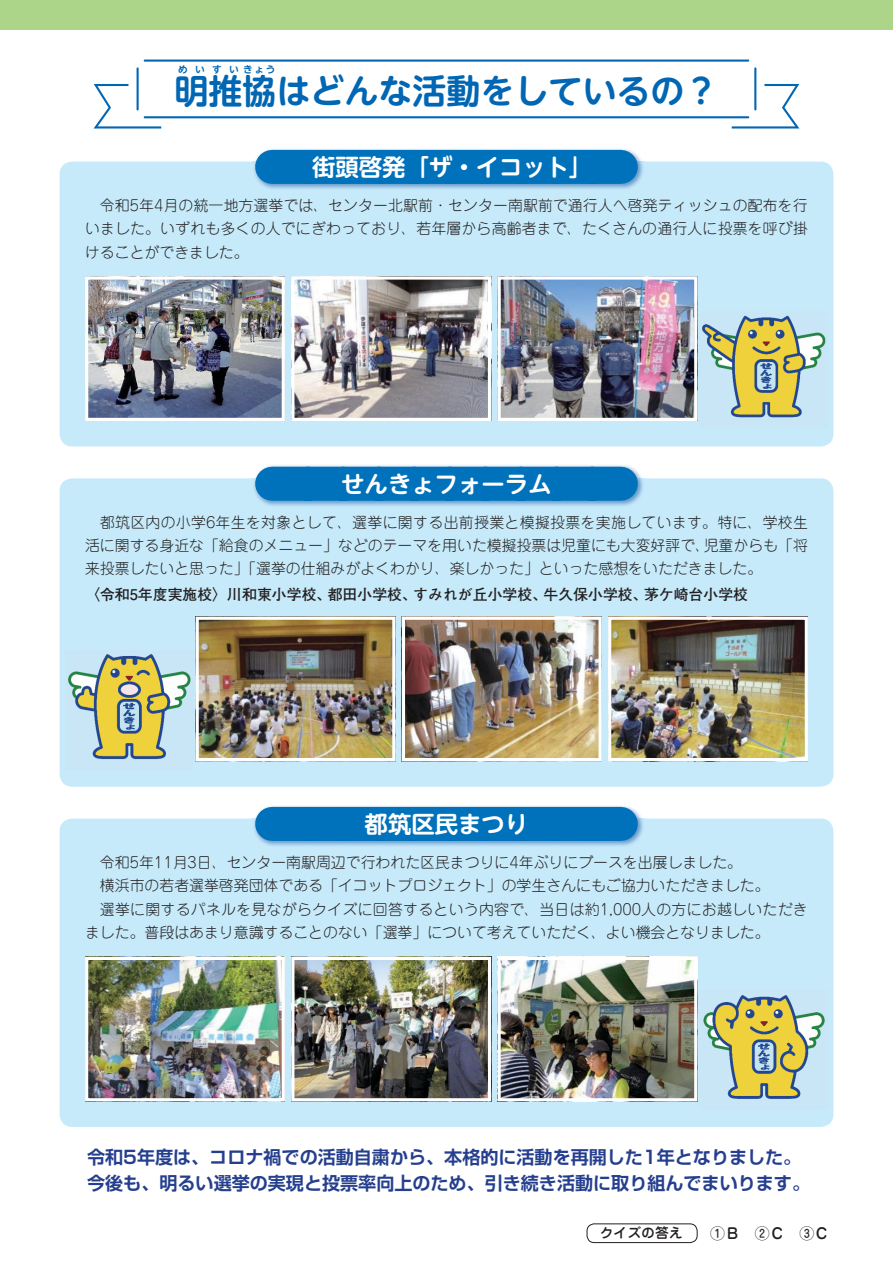
<style>
.page{position:relative;width:893px;height:1263px;background:#fff}
.page>*{position:absolute;margin:0;border:0;box-sizing:border-box;transform-origin:0 0}
.t1{font:700 34.05px "UD Shin M Go Pr 6 N De";color:#0166b3}
.t2{font:700 23.4px "UD Shin M Go Pr 6 N De";color:#fff}
.t3{font:700 18px/25.5px "Shin Go Pr 6 De";color:#253f8e}
.t4{font:300 14.85px/23.4px "Jun 101 Pro";color:#231f20;text-align:justify}
.t5{font:300 14.85px "Jun 101 Pro";letter-spacing:.02em;color:#231f20}
.t6{font:700 14.85px "Futo Go B101 Pr 6";color:#231f20}
.t7{font:500 14.85px "Jun 34 Pro";color:#231f20}
.t8{font:500 13.8px "Jun 34 Pro";color:#231f20}
.t9{font:700 9.6px "UD Shin M Go Pr 6 N De";color:#0166b3}
</style>
<div class="page">
<svg style="left:94px;top:84px;width:67px;height:45px"></svg>
<svg style="left:732px;top:84px;width:67px;height:45px"></svg>
<hr style="left:144px;top:116px;width:605px;height:2px;background:#0166b3">
<hr style="left:144px;top:60px;width:605px;height:2px;background:#0166b3">
<hr style="left:754px;top:67px;width:2px;height:43px;background:#0166b3">
<hr style="left:137px;top:67px;width:2px;height:43px;background:#0166b3">
<div style="left:60px;top:819px;width:773px;height:308px;background:#c6eafa;border-radius:13px"></div>
<div style="left:60px;top:162px;width:773px;height:284px;background:#c6eafa;border-radius:13px"></div>
<div style="left:60px;top:478px;width:773px;height:309px;background:#c6eafa;border-radius:13px"></div>
<div style="left:587px;top:1224px;width:110px;height:19px;border:1px solid #231f20;border-radius:7px"></div>
<div style="left:0;top:0;width:893px;height:30px;background:#acd589"></div>
<img style="left:89px;top:961px;width:192px;height:136px">
<div style="left:85px;top:957px;width:200px;height:144px;border:3px solid #fff"></div>
<img style="left:89px;top:280px;width:192px;height:137px">
<div style="left:85px;top:276px;width:200px;height:145px;border:3px solid #fff"></div>
<img style="left:612px;top:621px;width:192px;height:136px">
<div style="left:608px;top:617px;width:200px;height:144px;border:3px solid #fff"></div>
<img style="left:295px;top:961px;width:192px;height:136px">
<div style="left:291px;top:957px;width:200px;height:144px;border:3px solid #fff"></div>
<img style="left:295px;top:280px;width:192px;height:137px">
<div style="left:291px;top:276px;width:200px;height:145px;border:3px solid #fff"></div>
<img style="left:406px;top:621px;width:192px;height:136px">
<div style="left:402px;top:617px;width:200px;height:144px;border:3px solid #fff"></div>
<img style="left:501px;top:961px;width:192px;height:136px">
<div style="left:497px;top:957px;width:200px;height:144px;border:3px solid #fff"></div>
<img style="left:501px;top:280px;width:192px;height:137px">
<div style="left:497px;top:276px;width:200px;height:145px;border:3px solid #fff"></div>
<img style="left:200px;top:621px;width:191px;height:136px">
<div style="left:196px;top:617px;width:199px;height:144px;border:3px solid #fff"></div>
<img style="left:703px;top:995px;width:122px;height:104px">
<img style="left:702px;top:315px;width:124px;height:103px">
<img style="left:68px;top:654px;width:123px;height:106px">
<img style="left:253px;top:806px;width:391px;height:40px">
<div style="left:272px;top:807px;width:349px;height:34px;background:#0072bc"></div>
<img style="left:253px;top:149px;width:391px;height:40px">
<div style="left:272px;top:150px;width:349px;height:34px;background:#0072bc"></div>
<img style="left:254px;top:465px;width:389px;height:41px">
<div style="left:272px;top:467px;width:349px;height:34px;background:#0072bc"></div>
<p class="t9" style="left:178px;top:61px;width:28px">め い</p>
<p class="t9" style="left:212px;top:61px;width:28px">す い</p>
<p class="t9" style="left:243px;top:61px;width:34px">きょう</p>
<h1 class="t1" style="left:174px;top:62px;width:546px">明推協はどんな活動をしているの？</h1>
<h2 class="t2" style="left:312px;top:147px;width:282px">街頭啓発「ザ・イコット」</h2>
<p class="t4" style="left:85px;top:192px;width:724px;text-indent:15px">令和5年4月の統一地方選挙では、センター北駅前・センター南駅前で通行人へ啓発ティッシュの配布を行いました。いずれも多くの人でにぎわっており、若年層から高齢者まで、たくさんの通行人に投票を呼び掛けることができました。</p>
<h2 class="t2" style="left:341px;top:464px;width:212px">せんきょフォーラム</h2>
<p class="t4" style="left:85px;top:509px;width:724px;text-indent:15px">都筑区内の小学6年生を対象として、選挙に関する出前授業と模擬投票を実施しています。特に、学校生活に関する身近な「給食のメニュー」などのテーマを用いた模擬投票は児童にも大変好評で、児童からも「将来投票したいと思った」「選挙の仕組みがよくわかり、楽しかった」といった感想をいただきました。</p>
<p class="t6" style="left:85px;top:582px;width:665px">〈令和5年度実施校〉川和東小学校、都田小学校、すみれが丘小学校、牛久保小学校、茅ケ崎台小学校</p>
<h2 class="t2" style="left:365px;top:804px;width:165px">都筑区民まつり</h2>
<p class="t4" style="left:100px;top:849px;width:644px">令和5年11月3日、センター南駅周辺で行われた区民まつりに4年ぶりにブースを出展しました。</p>
<p class="t4" style="left:100px;top:872px;width:671px">横浜市の若者選挙啓発団体である「イコットプロジェクト」の学生さんにもご協力いただきました。</p>
<p class="t5" style="left:100px;top:897px;width:709px">選挙に関するパネルを見ながらクイズに回答するという内容で、当日は約1,000人の方にお越しいただき</p>
<p class="t4" style="left:85px;top:919px;width:686px">ました。普段はあまり意識することのない「選挙」について考えていただく、よい機会となりました。</p>
<p class="t3" style="left:87px;top:1144px;width:724px">令和5年度は、コロナ禍での活動自粛から、本格的に活動を再開した1年となりました。今後も、明るい選挙の実現と投票率向上のため、引き続き活動に取り組んでまいります。</p>
<p class="t8" style="left:600px;top:1222px;width:84px">クイズの答え</p>
<p class="t7" style="left:710px;top:1221px;width:121px">①Ｂ　②Ｃ　③Ｃ</p>
</div>
